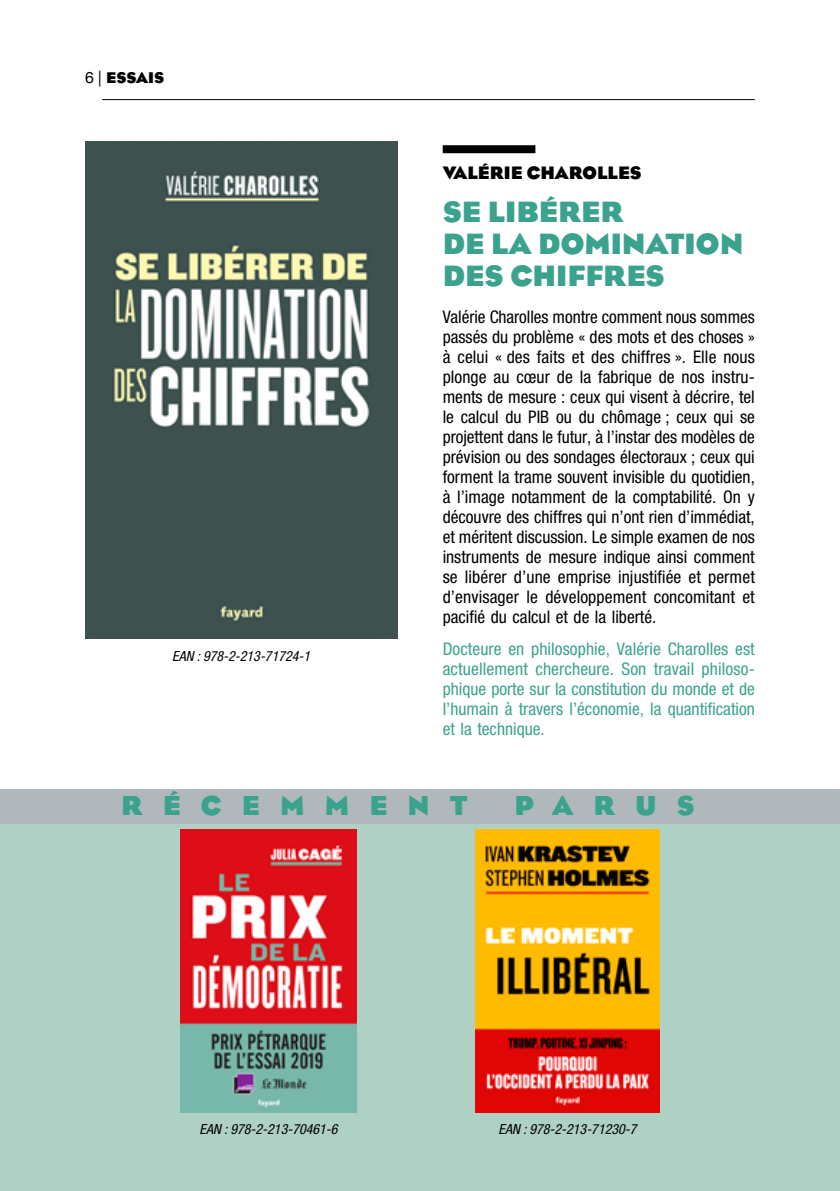
<style>
.page{position:relative;width:840px;height:1191px;background:#fff}
.page>*{position:absolute;margin:0;border:0;box-sizing:border-box;transform-origin:0 0}
.t1{font:700 30px/32px "Bureau Eagle";color:#3ba38d}
.t2{font:700 28px "Bureau Eagle";letter-spacing:.72em;color:#3ba38d}
.t3{font:700 18.4px "Bureau Eagle";color:#000}
.t4{font:condensed 17.4px/20px "Helvetica Neue";letter-spacing:.005em;color:#000;text-align:justify}
.t5{font:condensed 17.4px/20px "Helvetica Neue";color:#3ba38d;text-align:justify}
.t6{font:700 15.8px "Bureau Eagle";color:#000}
.t7{font:italic condensed 14px "Helvetica Neue";color:#000}
.s1{font-family:"Helvetica Neue";font-weight:400}
</style>
<div class="page">
<hr style="left:102px;top:99px;width:652px;height:1px;background:#000">
<div style="left:0;top:789px;width:839px;height:402px;background:#afd0c5"></div>
<div style="left:0;top:789px;width:839px;height:34px;background:#b0b8bc"></div>
<img style="left:85px;top:142px;width:312px;height:496px">
<div style="left:442px;top:145px;width:93px;height:8px;background:#000"></div>
<img style="left:180px;top:830px;width:176px;height:282px">
<img style="left:475px;top:830px;width:184px;height:282px">
<p class="t6" style="left:85px;top:69px;width:80px"><span class="s1">6 |</span> ESSAIS</p>
<p class="t7" style="left:172px;top:647px;width:139px">EAN : 978-2-213-71724-1</p>
<p class="t3" style="left:442px;top:163px;width:200px">VALÉRIE CHAROLLES</p>
<h1 class="t1" style="left:442px;top:196px;width:302px">SE LIBÉRER<br>DE LA DOMINATION<br>DES CHIFFRES</h1>
<p class="t4" style="left:442px;top:307px;width:313px">Valérie Charolles montre comment nous sommes passés du problème « des mots et des choses » à celui « des faits et des chiffres ». Elle nous plonge au cœur de la fabrique de nos instru&shy;ments de mesure : ceux qui visent à décrire, tel le calcul du PIB ou du chômage ; ceux qui se projettent dans le futur, à l’instar des modèles de prévision ou des sondages électoraux ; ceux qui forment la trame souvent invisible du quotidien, à l’image notamment de la comptabilité. On y découvre des chiffres qui n’ont rien d’immédiat, et méritent discussion. Le simple examen de nos instruments de mesure indique ainsi comment se libérer d’une emprise injustifiée et permet d’envisager le développement concomitant et pacifié du calcul et de la liberté.</p>
<p class="t5" style="left:442px;top:638px;width:313px">Docteure en philosophie, Valérie Charolles est actuellement chercheure. Son travail philoso&shy;phique porte sur la constitution du monde et de l’humain à travers l’économie, la quantification et la technique.</p>
<h2 class="t2" style="left:121px;top:790px;width:348px">RÉCEMMENT</h2>
<h2 class="t2" style="left:514px;top:790px;width:182px">PARUS</h2>
<p class="t7" style="left:199px;top:1121px;width:139px">EAN : 978-2-213-70461-6</p>
<p class="t7" style="left:498px;top:1121px;width:139px">EAN : 978-2-213-71230-7</p>
</div>
